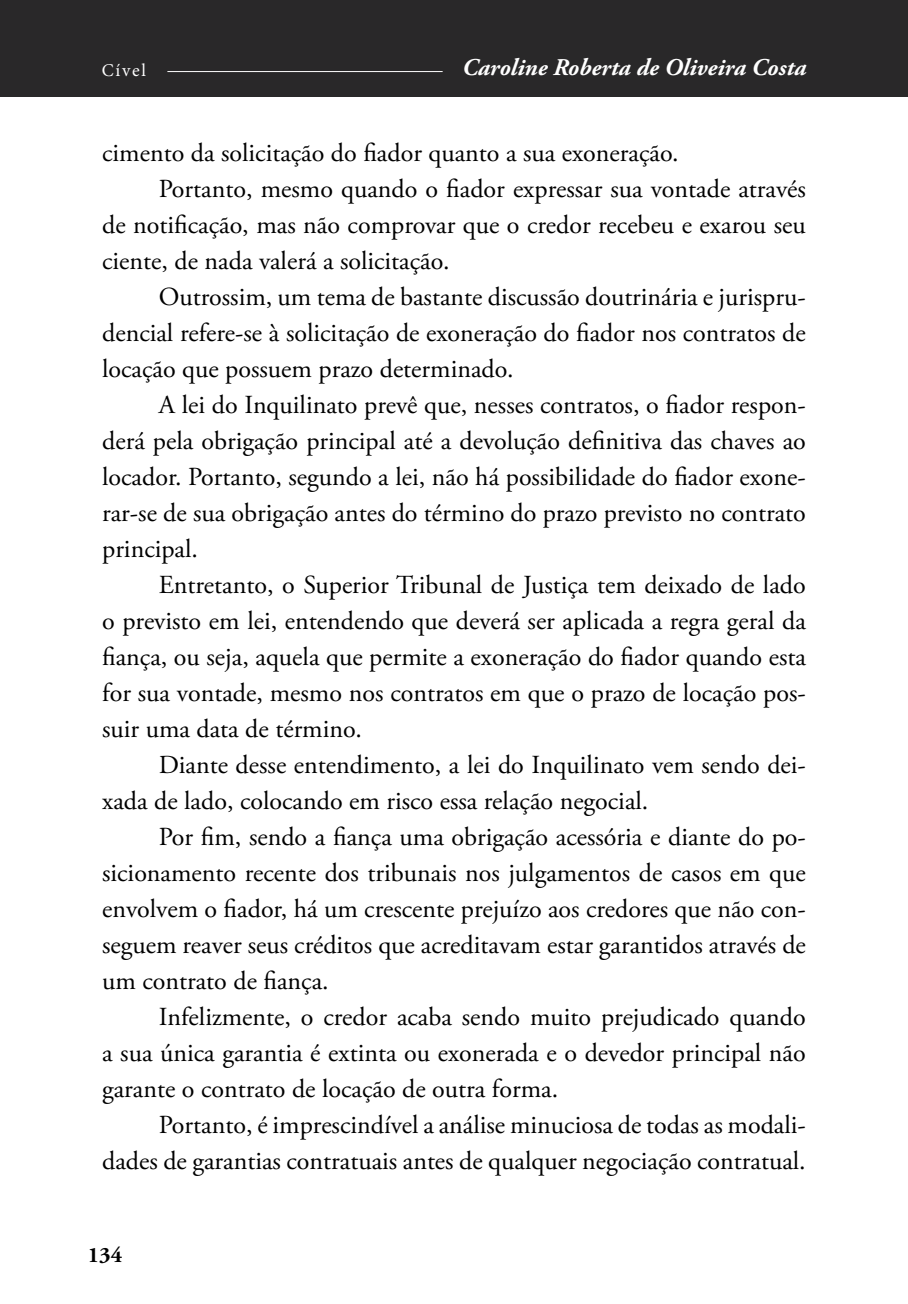
<style>
.page{position:relative;width:908px;height:1304px;background:#fff}
.page>*{position:absolute;margin:0;border:0;box-sizing:border-box;transform-origin:0 0}
.t1{font:26px "Adobe Garamond Pro";color:#000}
.t2{font:italic 700 24px "Adobe Garamond Pro";color:#fff}
.t3{font:700 22px "Adobe Garamond Pro";color:#000}
.t4{font:18px "Minion Pro";letter-spacing:.095em;color:#fff}
</style>
<div class="page">
<div style="left:0;top:0;width:907px;height:96px;background:#292829"></div>
<hr style="left:167px;top:71px;width:275px;height:1px;background:#fff">
<p class="t4" style="left:102px;top:58px;width:46px">Cível</p>
<p class="t2" style="left:462px;top:54px;width:345px">Caroline Roberta de Oliveira Costa</p>
<p class="t1" style="left:102px;top:137px;width:578px">cimento da solicitação do fiador quanto a sua exoneração.</p>
<p class="t1" style="left:159px;top:173px;width:648px">Portanto, mesmo quando o fiador expressar sua vontade através</p>
<p class="t1" style="left:102px;top:209px;width:704px">de notificação, mas não comprovar que o credor recebeu e exarou seu</p>
<p class="t1" style="left:102px;top:245px;width:349px">ciente, de nada valerá a solicitação.</p>
<p class="t1" style="left:159px;top:281px;width:648px">Outrossim, um tema de bastante discussão doutrinária e jurispru-</p>
<p class="t1" style="left:102px;top:317px;width:705px">dencial refere-se à solicitação de exoneração do fiador nos contratos de</p>
<p class="t1" style="left:102px;top:353px;width:413px">locação que possuem prazo determinado.</p>
<p class="t1" style="left:159px;top:389px;width:648px">A lei do Inquilinato prevê que, nesses contratos, o fiador respon-</p>
<p class="t1" style="left:102px;top:425px;width:704px">derá pela obrigação principal até a devolução definitiva das chaves ao</p>
<p class="t1" style="left:102px;top:461px;width:705px">locador. Portanto, segundo a lei, não há possibilidade do fiador exone-</p>
<p class="t1" style="left:102px;top:497px;width:705px">rar-se de sua obrigação antes do término do prazo previsto no contrato</p>
<p class="t1" style="left:102px;top:533px;width:97px">principal.</p>
<p class="t1" style="left:159px;top:569px;width:648px">Entretanto, o Superior Tribunal de Justiça tem deixado de lado</p>
<p class="t1" style="left:102px;top:605px;width:705px">o previsto em lei, entendendo que deverá ser aplicada a regra geral da</p>
<p class="t1" style="left:102px;top:641px;width:705px">fiança, ou seja, aquela que permite a exoneração do fiador quando esta</p>
<p class="t1" style="left:102px;top:677px;width:705px">for sua vontade, mesmo nos contratos em que o prazo de locação pos-</p>
<p class="t1" style="left:102px;top:713px;width:261px">suir uma data de término.</p>
<p class="t1" style="left:159px;top:749px;width:648px">Diante desse entendimento, a lei do Inquilinato vem sendo dei-</p>
<p class="t1" style="left:102px;top:785px;width:547px">xada de lado, colocando em risco essa relação negocial.</p>
<p class="t1" style="left:159px;top:821px;width:648px">Por fim, sendo a fiança uma obrigação acessória e diante do po-</p>
<p class="t1" style="left:102px;top:857px;width:705px">sicionamento recente dos tribunais nos julgamentos de casos em que</p>
<p class="t1" style="left:102px;top:893px;width:705px">envolvem o fiador, há um crescente prejuízo aos credores que não con-</p>
<p class="t1" style="left:102px;top:929px;width:705px">seguem reaver seus créditos que acreditavam estar garantidos através de</p>
<p class="t1" style="left:102px;top:965px;width:228px">um contrato de fiança.</p>
<p class="t1" style="left:159px;top:1001px;width:648px">Infelizmente, o credor acaba sendo muito prejudicado quando</p>
<p class="t1" style="left:102px;top:1037px;width:704px">a sua única garantia é extinta ou exonerada e o devedor principal não</p>
<p class="t1" style="left:102px;top:1073px;width:457px">garante o contrato de locação de outra forma.</p>
<p class="t1" style="left:159px;top:1109px;width:648px">Portanto, é imprescindível a análise minuciosa de todas as modali-</p>
<p class="t1" style="left:102px;top:1145px;width:704px">dades de garantias contratuais antes de qualquer negociação contratual.</p>
<p class="t3" style="left:88px;top:1242px;width:36px">134</p>
</div>
